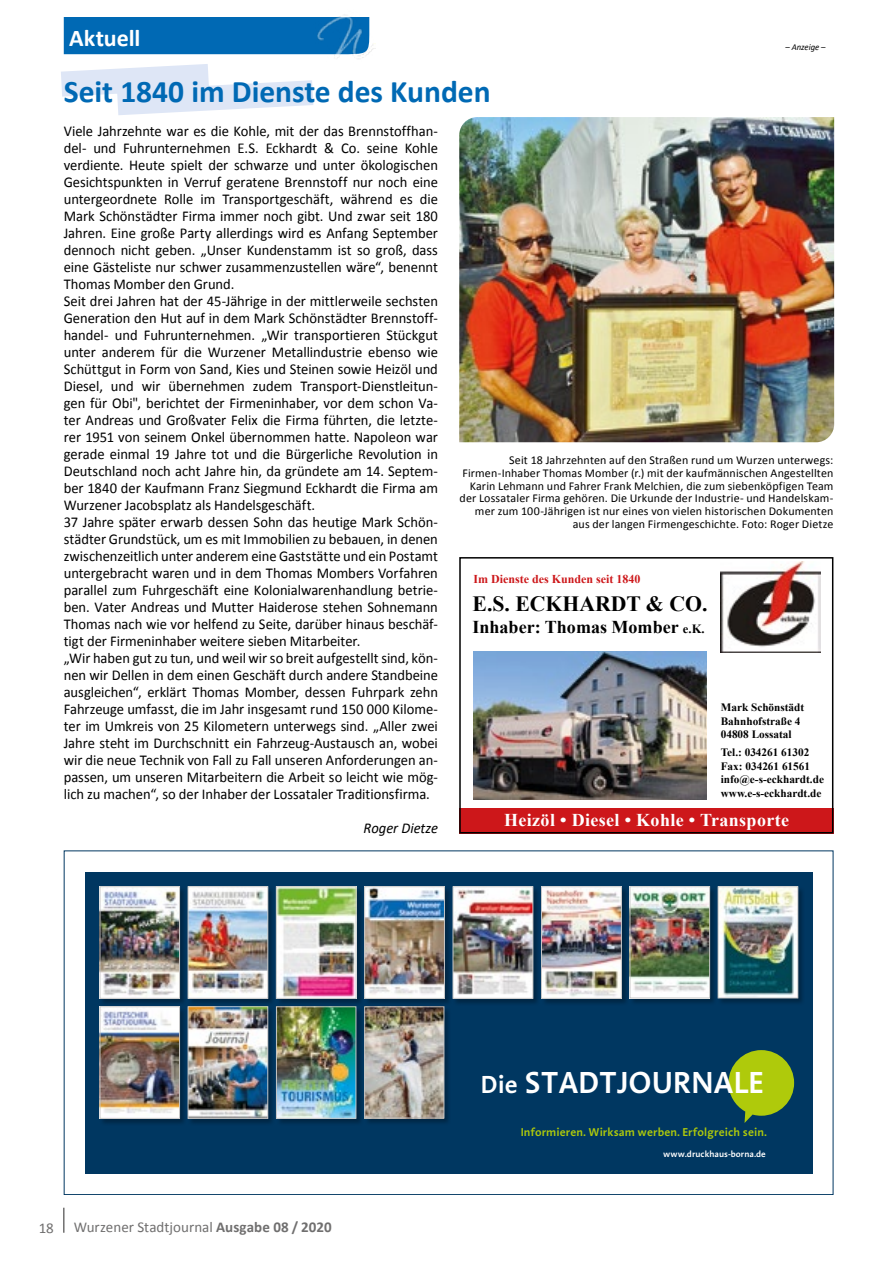
<style>
.page{position:relative;width:893px;height:1263px;background:#fff}
.page>*{position:absolute;margin:0;border:0;box-sizing:border-box;transform-origin:0 0}
.t1{font:700 31.5px "Calibri";color:#0069b4}
.t2{font:600 31.2px "Aroma LT";color:#fff}
.t3{font:700 24px "Calibri";letter-spacing:-.005em;color:#fff}
.t4{font:700 21.75px "Times New Roman";color:#000}
.t5{font:700 18px "Times New Roman";letter-spacing:.02em;color:#fff}
.t6{font:700 18px "Times New Roman";color:#000}
.t7{font:15px/17px "Calibri";letter-spacing:-.005em;color:#000}
.t8{font:15px "Calibri";color:#706f6f}
.t9{font:italic 15px "Calibri";letter-spacing:-.005em;color:#000}
.t10{font:12px/12.8px "Calibri";letter-spacing:.01em;color:#000;text-align:right}
.t11{font:700 12px "Times New Roman";color:#cd171a}
.t12{font:600 11.7px "Aroma LT";color:#afca0b}
.t13{font:700 11.25px/13.5px "Times New Roman";color:#000}
.t14{font:italic 9px "Calibri";letter-spacing:-.005em;color:#000}
.t15{font:600 8.85px "Aroma LT";color:#fff}
.s1{font-size:12.6px}
.s2{font-weight:700}
.s3{font-size:25.2px}
</style>
<div class="page">
<hr style="left:63px;top:1208px;width:2px;height:25px;background:#706f6f">
<div style="left:64px;top:17px;width:250px;height:38px;background:#0069b4"></div>
<img style="left:314px;top:14px;width:61px;height:45px">
<svg style="left:61px;top:64px;width:252px;height:51px"></svg>
<img style="left:721px;top:562px;width:99px;height:90px">
<img style="left:474px;top:651px;width:232px;height:148px">
<div style="left:459px;top:808px;width:374px;height:25px;background:#cd171a"></div>
<div style="left:459px;top:557px;width:374px;height:276px;border:2px solid #000"></div>
<img style="left:459px;top:117px;width:375px;height:325px">
<div style="left:85px;top:872px;width:727px;height:302px;background:#003761"></div>
<svg style="left:728px;top:1050px;width:66px;height:73px"></svg>
<div style="left:188px;top:1006px;width:88px;height:120px;background:#000;opacity:.3"></div>
<img style="left:190px;top:1009px;width:76px;height:107px">
<div style="left:188px;top:1007px;width:80px;height:111px;border:1px solid #c6c6c6"></div>
<div style="left:276px;top:1006px;width:88px;height:120px;background:#000;opacity:.3"></div>
<img style="left:278px;top:1009px;width:76px;height:107px">
<div style="left:276px;top:1007px;width:80px;height:111px;border:1px solid #c6c6c6"></div>
<div style="left:364px;top:1006px;width:88px;height:120px;background:#000;opacity:.3"></div>
<img style="left:367px;top:1009px;width:75px;height:107px">
<div style="left:365px;top:1007px;width:79px;height:111px;border:1px solid #c6c6c6"></div>
<div style="left:100px;top:886px;width:88px;height:120px;background:#000;opacity:.3"></div>
<img style="left:102px;top:889px;width:76px;height:107px">
<div style="left:100px;top:887px;width:80px;height:111px;border:1px solid #c6c6c6"></div>
<div style="left:100px;top:1006px;width:88px;height:120px;background:#000;opacity:.3"></div>
<img style="left:102px;top:1009px;width:76px;height:107px">
<div style="left:100px;top:1007px;width:80px;height:111px;border:1px solid #c6c6c6"></div>
<div style="left:188px;top:886px;width:88px;height:120px;background:#000;opacity:.3"></div>
<img style="left:190px;top:889px;width:76px;height:107px">
<div style="left:188px;top:887px;width:80px;height:111px;border:1px solid #c6c6c6"></div>
<div style="left:276px;top:886px;width:88px;height:120px;background:#000;opacity:.3"></div>
<img style="left:278px;top:889px;width:76px;height:107px">
<div style="left:276px;top:887px;width:80px;height:111px;border:1px solid #c6c6c6"></div>
<div style="left:364px;top:886px;width:88px;height:120px;background:#000;opacity:.3"></div>
<img style="left:367px;top:889px;width:75px;height:107px">
<div style="left:365px;top:887px;width:79px;height:111px;border:1px solid #c6c6c6"></div>
<div style="left:453px;top:886px;width:88px;height:120px;background:#000;opacity:.3"></div>
<img style="left:455px;top:889px;width:76px;height:107px">
<div style="left:453px;top:887px;width:80px;height:111px;border:1px solid #c6c6c6"></div>
<div style="left:541px;top:886px;width:88px;height:120px;background:#000;opacity:.3"></div>
<img style="left:543px;top:889px;width:76px;height:107px">
<div style="left:541px;top:887px;width:80px;height:111px;border:1px solid #c6c6c6"></div>
<div style="left:629px;top:886px;width:89px;height:120px;background:#000;opacity:.3"></div>
<img style="left:632px;top:889px;width:76px;height:107px">
<div style="left:630px;top:887px;width:80px;height:111px;border:1px solid #c6c6c6"></div>
<div style="left:718px;top:886px;width:88px;height:120px;background:#000;opacity:.3"></div>
<img style="left:720px;top:889px;width:76px;height:107px">
<div style="left:718px;top:887px;width:80px;height:111px;border:1px solid #c6c6c6"></div>
<h3 class="t3" style="left:69px;top:21px;width:73px">Aktuell</h3>
<h1 class="t1" style="left:64px;top:70px;width:428px">Seit 1840 im Dienste des Kunden</h1>
<p class="t14" style="left:786px;top:41px;width:41px">– Anzeige –</p>
<p class="t7" style="left:64px;top:123px;width:376px">Viele Jahrzehnte war es die Kohle, mit der das Brennstoffhan&shy;del- und Fuhrunternehmen E.S. Eckhardt &amp; Co. seine Kohle verdiente. Heute spielt der schwarze und unter ökologischen Gesichtspunkten in Verruf geratene Brennstoff nur noch eine untergeordnete Rolle im Transportgeschäft, während es die Mark Schönstädter Firma immer noch gibt. Und zwar seit 180<br>Jahren. Eine große Party allerdings wird es Anfang September dennoch nicht geben. „Unser Kundenstamm ist so groß, dass eine Gästeliste nur schwer zusammenzustellen wäre“, benennt Thomas Momber den Grund.<br>Seit drei Jahren hat der 45-Jährige in der mittlerweile sechsten Generation den Hut auf in dem Mark Schönstädter Brennstoff&shy;handel- und Fuhrunternehmen. „Wir transportieren Stückgut unter anderem für die Wurzener Metallindustrie ebenso wie Schüttgut in Form von Sand, Kies und Steinen sowie Heizöl und Diesel, und wir übernehmen zudem Transport-Dienstleitun&shy;gen für Obi", berichtet der Firmeninhaber, vor dem schon Va&shy;ter Andreas und Großvater Felix die Firma führten, die letzte&shy;rer 1951 von seinem Onkel übernommen hatte. Napoleon war gerade einmal 19 Jahre tot und die Bürgerliche Revolution in Deutschland noch acht Jahre hin, da gründete am 14. Septem&shy;ber 1840 der Kaufmann Franz Siegmund Eckhardt die Firma am Wurzener Jacobsplatz als Handelsgeschäft.<br>37 Jahre später erwarb dessen Sohn das heutige Mark Schön&shy;städter Grundstück, um es mit Immobilien zu bebauen, in denen zwischenzeitlich unter anderem eine Gaststätte und ein Postamt untergebracht waren und in dem Thomas Mombers Vorfahren parallel zum Fuhrgeschäft eine Kolonialwarenhandlung betrie&shy;ben. Vater Andreas und Mutter Haiderose stehen Sohnemann Thomas nach wie vor helfend zu Seite, darüber hinaus beschäf&shy;tigt der Firmeninhaber weitere sieben Mitarbeiter.<br>„Wir haben gut zu tun, und weil wir so breit aufgestellt sind, kön&shy;nen wir Dellen in dem einen Geschäft durch andere Standbeine ausgleichen“, erklärt Thomas Momber, dessen Fuhrpark zehn Fahrzeuge umfasst, die im Jahr insgesamt rund 150 000 Kilome&shy;ter im Umkreis von 25 Kilometern unterwegs sind. „Aller zwei Jahre steht im Durchschnitt ein Fahrzeug-Austausch an, wobei wir die neue Technik von Fall zu Fall unseren Anforderungen an&shy;passen, um unseren Mitarbeitern die Arbeit so leicht wie mög&shy;lich zu machen“, so der Inhaber der Lossataler Traditionsfirma.</p>
<p class="t9" style="left:364px;top:818px;width:76px">Roger Dietze</p>
<p class="t10" style="left:460px;top:454px;width:375px">Seit 18 Jahrzehnten auf den Straßen rund um Wurzen unterwegs:<br>Firmen-Inhaber Thomas Momber (r.) mit der kaufmännischen Angestellten Karin Lehmann und Fahrer Frank Melchien, die zum siebenköpfigen Team der Lossataler Firma gehören. Die Urkunde der Industrie- und Handelskam&shy;mer zum 100-Jährigen ist nur eines von vielen historischen Dokumenten aus der langen Firmengeschichte. Foto: Roger Dietze</p>
<p class="t11" style="left:474px;top:570px;width:169px">Im Dienste des Kunden seit 1840</p>
<h3 class="t4" style="left:472px;top:588px;width:236px">E.S. ECKHARDT &amp; CO.</h3>
<p class="t6" style="left:472px;top:614px;width:234px">Inhaber: Thomas Momber <span class="s1">e.K.</span></p>
<p class="t13" style="left:721px;top:700px;width:85px">Mark Schönstädt<br>Bahnhofstraße 4<br>04808 Lossatal</p>
<p class="t13" style="left:721px;top:745px;width:105px">Tel.: 034261 61302<br>Fax: 034261 61561 info@e-s-eckhardt.de www.e-s-eckhardt.de</p>
<p class="t5" style="left:504px;top:807px;width:286px">Heizöl • Diesel • Kohle • Transporte</p>
<p class="t8" style="left:39px;top:1218px;width:17px">18</p>
<p class="t8" style="left:74px;top:1218px;width:260px">Wurzener Stadtjournal <span class="s2">Ausgabe 08 / 2020</span></p>
<h2 class="t2" style="left:481px;top:1062px;width:285px"><span class="s3">Die</span> STADTJOURNALE</h2>
<p class="t12" style="left:521px;top:1124px;width:248px">Informieren. Wirksam werben. Erfolgreich sein.</p>
<p class="t15" style="left:663px;top:1148px;width:104px">www.druckhaus-borna.de</p>
</div>
